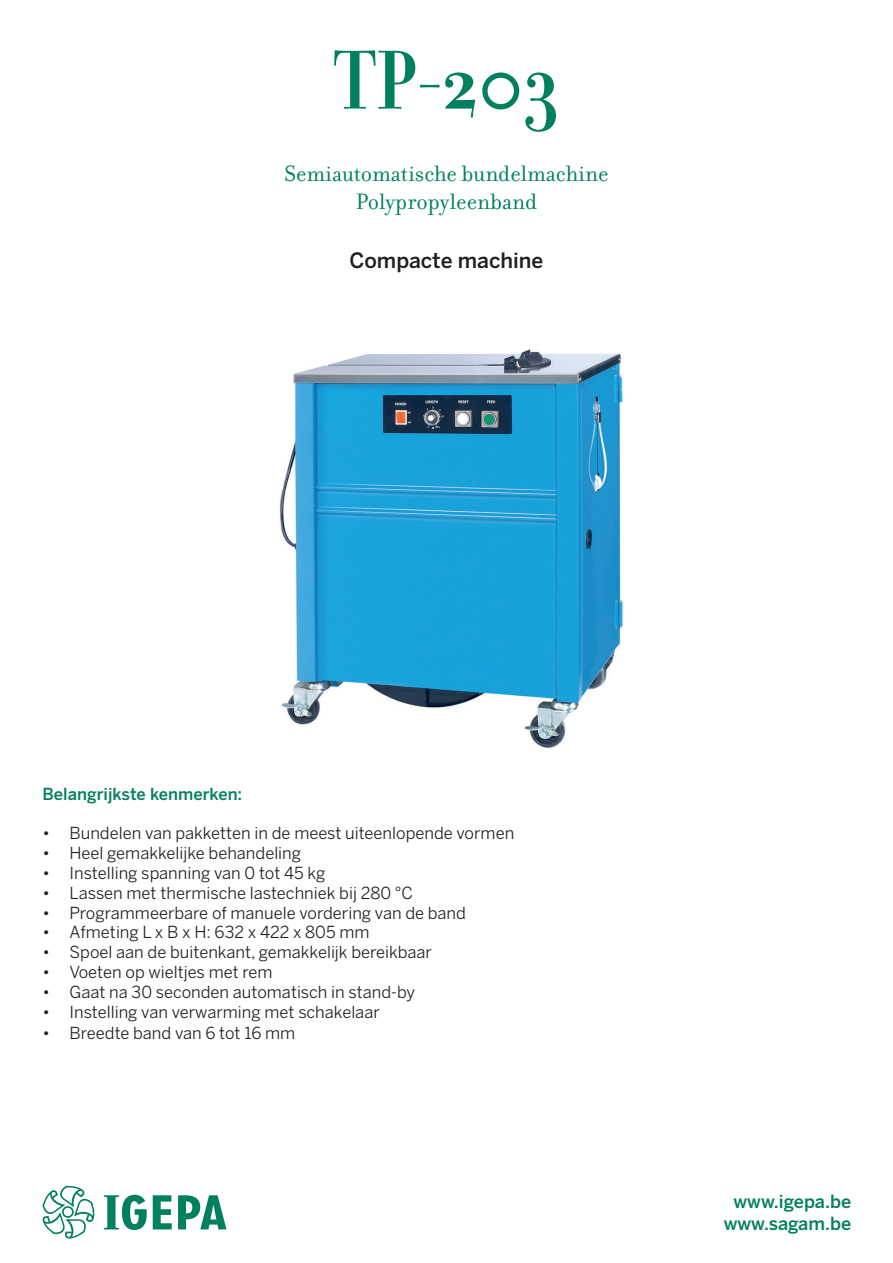
<style>
.page{position:relative;width:893px;height:1263px;background:#fff}
.page>*{position:absolute;margin:0;border:0;box-sizing:border-box;transform-origin:0 0}
.t1{font:700 90px "Filosofia Grand";color:#00805f}
.t2{font:24px/28.8px "Filosofia";color:#00805f;text-align:center}
.t3{font:500 21px "Benton Sans";color:#231f20}
.t4{font:500 18px/21.6px "Benton Sans";color:#00805f;text-align:center}
.t5{font:16.5px "Benton Sans";color:#231f20}
.t6{font:500 16.5px "Benton Sans";color:#00805f}
</style>
<div class="page">
<svg style="left:43px;top:1186px;width:52px;height:52px"></svg>
<svg style="left:153px;top:1195px;width:19px;height:34px"></svg>
<svg style="left:178px;top:1195px;width:49px;height:34px"></svg>
<svg style="left:104px;top:1195px;width:43px;height:35px"></svg>
<img style="left:279px;top:349px;width:344px;height:399px">
<h1 class="t1" style="left:333px;top:31px;width:228px">TP-203</h1>
<h2 class="t2" style="left:284px;top:159px;width:326px">Semiautomatische bundelmachine<br>Polypropyleenband</h2>
<p class="t3" style="left:350px;top:248px;width:195px">Compacte machine</p>
<p class="t6" style="left:43px;top:784px;width:201px">Belangrijkste kenmerken:</p>
<p class="t5" style="left:43px;top:824px;width:473px">• Bundelen van pakketten in de meest uiteenlopende vormen</p>
<p class="t5" style="left:43px;top:843px;width:260px">• Heel gemakkelijke behandeling</p>
<p class="t5" style="left:43px;top:863px;width:284px">• Instelling spanning van 0 tot 45 kg</p>
<p class="t5" style="left:43px;top:883px;width:372px">• Lassen met thermische lastechniek bij 280 °C</p>
<p class="t5" style="left:43px;top:903px;width:425px">• Programmeerbare of manuele vordering van de band</p>
<p class="t5" style="left:43px;top:923px;width:328px">• Afmeting L x B x H: 632 x 422 x 805 mm</p>
<p class="t5" style="left:43px;top:942px;width:391px">• Spoel aan de buitenkant, gemakkelijk bereikbaar</p>
<p class="t5" style="left:43px;top:962px;width:232px">• Voeten op wieltjes met rem</p>
<p class="t5" style="left:43px;top:982px;width:374px">• Gaat na 30 seconden automatisch in stand-by</p>
<p class="t5" style="left:43px;top:1002px;width:339px">• Instelling van verwarming met schakelaar</p>
<p class="t5" style="left:43px;top:1023px;width:254px">• Breedte band van 6 tot 16 mm</p>
<p class="t4" style="left:724px;top:1191px;width:129px">www.igepa.be www.sagam.be</p>
</div>
